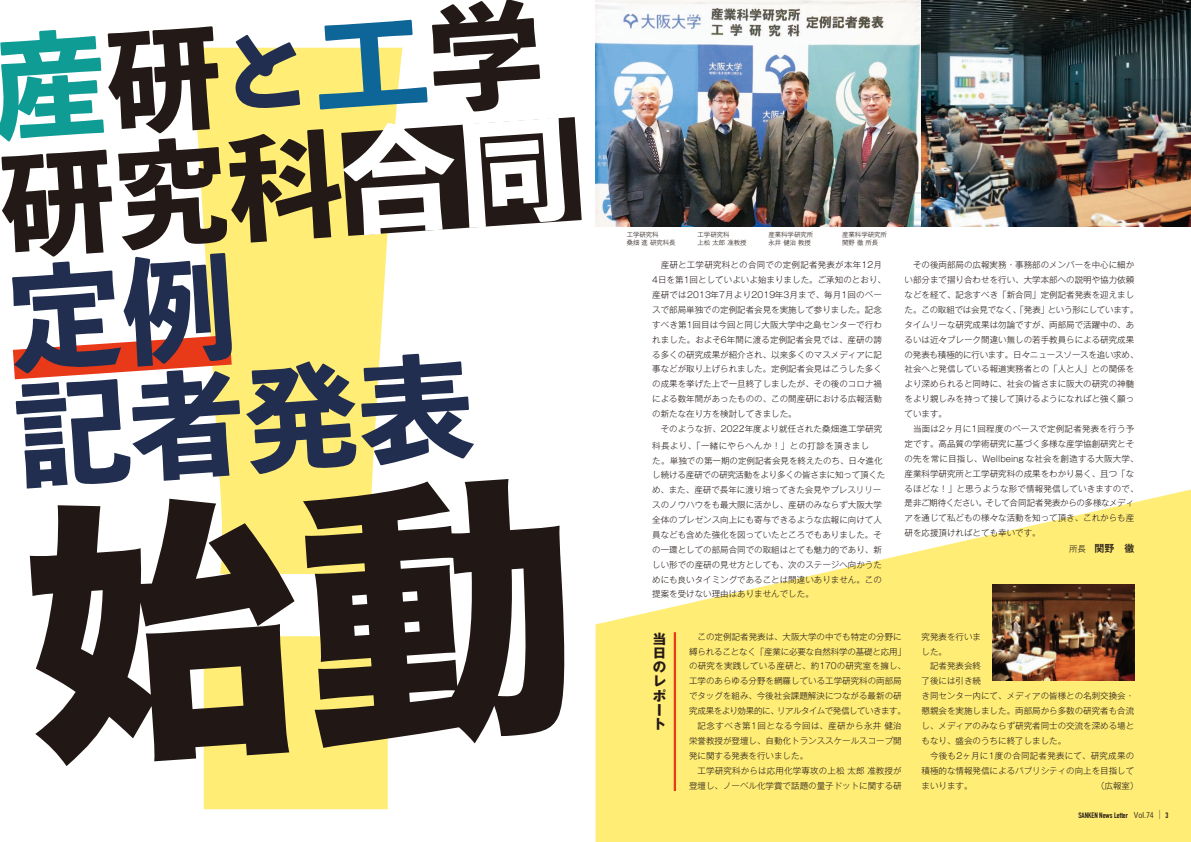
<style>
.page{position:relative;width:1191px;height:842px;background:#fff}
.page>*{position:absolute;margin:0;border:0;box-sizing:border-box;transform-origin:0 0}
.t1{font:800 114.4px/115.7px "Toppan Bunkyu Midashi Gothic Std N";color:#212e50}
.t2{font:700 13.5px/14.1px "Gothic MB101 Pr 6";color:#231916}
.t3{font:500 9.9px "Gothic MB101 Pr 6";color:#231916}
.t4{font:300 8.5px/14.9px "Gothic MB101 Pr 6";color:#231916}
.t5{font:300 8.5px "Gothic MB101 Pr 6";letter-spacing:-.065em;color:#231916}
.t6{font:300 8.5px "Gothic MB101 Pr 6";letter-spacing:-.02em;color:#231916}
.t7{font:300 8.5px "Gothic MB101 Pr 6";letter-spacing:.025em;color:#231916}
.t8{font:300 8.5px "Gothic MB101 Pr 6";letter-spacing:.05em;color:#231916}
.t9{font:700 7.8px "DIN Condensed";color:#231916}
.t10{font:300 6.4px/7.8px "Gothic MB101 Pr 6";color:#231916}
.s1{color:#0f9c94}
.s2{color:#231916}
.s3{font-size:93.6px}
.s4{color:#0d6598}
.s5{color:#fff}
.s6{font-family:"Koz Min Pr 6 N";font-weight:400;font-size:9.5px}
.s7{font-weight:300;font-size:8.5px}
.s8{font-family:"Koburina Go Std W3";font-weight:400}
.s9{font-family:"Koz Min Pr 6 N";font-weight:400;font-size:9.2px}
</style>
<div class="page">
<svg style="left:189px;top:48px;width:213px;height:761px;background:#ffef88"></svg>
<svg style="left:341px;top:117px;width:240px;height:119px;background:#453b34"></svg>
<svg style="left:12px;top:318px;width:250px;height:78px"></svg>
<img style="left:595px;top:0;width:596px;height:227px">
<svg style="left:595px;top:489px;width:596px;height:353px;fill:#ffed76"></svg>
<hr style="left:674px;top:632px;width:2px;height:159px;background:#e83918">
<img style="left:992px;top:584px;width:142px;height:96px">
<svg style="left:189px;top:469px;width:213px;height:300px"></svg>
<h1 class="t1" style="left:-13px;top:27px;width:574px;rotate:-4deg"><span class="s1">産</span><span class="s2">研</span><span class="s3">と</span><span class="s4">工</span><span class="s2">学研究科</span><span class="s5">合同</span>定例<br>記者発表</h1>
<p class="t10" style="left:626px;top:230px;width:50px">工学研究科<br>桑畑 進 研究科長</p>
<p class="t10" style="left:697px;top:230px;width:50px">工学研究科<br>上松 太郎 准教授</p>
<p class="t10" style="left:768px;top:230px;width:46px">産業科学研究所永井 健治 教授</p>
<p class="t10" style="left:842px;top:230px;width:46px">産業科学研究所関野 徹 所長</p>
<p class="t4" style="left:652px;top:257px;width:235px;text-indent:9px">産研と工学研究科との合同での定例記者発表が本年12月<br>4日を第1回としていよいよ始まりました。ご承知のとおり、産研では2013年7月より2019年3月まで、毎月1回のペースで部局単独での定例記者会見を実施して参りました。記念すべき第1回目は今回と同じ大阪大学中之島センターで行われました。およそ6年間に渡る定例記者会見では、産研の誇る多くの研究成果が紹介され、以来多くのマスメディアに記事などが取り上げられました。定例記者会見はこうした多くの成果を挙げた上で一旦終了しましたが、その後のコロナ禍による数年間があったものの、この間産研における広報活動の新たな在り方を検討してきました。</p>
<p class="t4" style="left:652px;top:420px;width:232px;line-height:16.5px;text-indent:9px">そのような折、202<span class="s6">2</span>年度より就任された桑畑進工学研究科長より、「一緒にやらへんか！」との打診を頂きまし</p>
<p class="t4" style="left:652px;top:452px;width:235px">た。単独での第一期の定例記者会見を終えたのち、日々進化し続ける産研での研究活動をより多くの皆さまに知って頂くため、また、産研で長年に渡り培ってきた会見やプレスリリースのノウハウをも最大限に活かし、産研のみならず大阪大学全体のプレゼンス向上にも寄与できるような広報に向けて人員なども含めた強化を図っていたところでもありました。その一環としての部局合同での取組はとても魅力的であり、新しい形での産研の見せ方としても、次のステージへ向かうためにも良いタイミングであることは間違いありません。この提案を受けない理由はありませんでした。</p>
<p class="t4" style="left:904px;top:257px;width:235px;text-indent:9px">その後両部局の広報実務・事務部のメンバーを中心に細かい部分まで摺り合わせを行い、大学本部への説明や協力依頼などを経て、記念すべき「新合同」定例記者発表を迎えました。この取組では会見でなく、「発表」という形にしています。タイムリーな研究成果は勿論ですが、両部局で活躍中の、あるいは近々ブレーク間違い無しの若手教員らによる研究成果の発表も積極的に行います。日々ニュースソースを追い求め、社会へと発信している報道実務者との「人と人」との関係をより深められると同時に、社会の皆さまに阪大の研究の神髄をより親しみを持って接して頂けるようになればと強く願っています。</p>
<p class="t4" style="left:904px;top:421px;width:235px;text-indent:9px">当面は2ヶ月に1回程度のペースで定例記者発表を行う予定です。高品質の学術研究に基づく多様な産学協創研究とその先を常に目指し、Wellbeing な社会を創造する大阪大学、産業科学研究所と工学研究科の成果をわかり易く、且つ「なるほどな！」と思うような形で情報発信していきますので、是非ご期待ください。そして合同記者発表からの多様なメディアを通じて私どもの様々な活動を知って頂き、これからも産研を応援頂ければとても幸いです。</p>
<p class="t3" style="left:1069px;top:540px;width:67px"><span class="s7">所長　</span>関野　徹</p>
<p class="t4" style="left:697px;top:628px;width:206px">この定例記者発表は、大阪大学の中でも特定の分野に</p>
<p class="t6" style="left:689px;top:644px;width:218px">縛られることなく「産業に必要な自然科学の基礎と応用」</p>
<p class="t7" style="left:689px;top:659px;width:218px">の研究を実践している産研と、約170の研究室を擁し、</p>
<p class="t4" style="left:689px;top:673px;width:214px">工学のあらゆる分野を網羅している工学研究科の両部局</p>
<p class="t4" style="left:689px;top:688px;width:214px">でタッグを組み、今後社会課題解決につながる最新の研</p>
<p class="t5" style="left:689px;top:704px;width:218px">究成果をより効果的に、リアルタイムで発信していきます。</p>
<p class="t8" style="left:697px;top:719px;width:206px">記念すべき第1回となる今回は、産研から永井 健治</p>
<p class="t4" style="left:689px;top:732px;width:214px">栄誉教授が登壇し、自動化トランススケールスコープ開</p>
<p class="t4" style="left:689px;top:747px;width:121px">発に関する発表を行いました。</p>
<p class="t4" style="left:697px;top:762px;width:206px">工学研究科からは応用化学専攻の上松 太郎 准教授が</p>
<p class="t4" style="left:689px;top:777px;width:214px">登壇し、ノーベル化学賞で話題の量子ドットに関する研</p>
<h2 class="t2" style="left:653px;top:631px;width:14px">当日のレポート</h2>
<p class="t4" style="left:921px;top:628px;width:61px">究発表を行いました。</p>
<p class="t4" style="left:921px;top:658px;width:214px;text-indent:9px">記者発表会終<br>了後には引き続<br>き同センター内にて、メディアの皆様との名刺交換会・懇親会を実施しました。両部局から多数の研究者も合流し、メディアのみならず研究者同士の交流を深める場ともなり、盛会のうちに終了しました。</p>
<p class="t4" style="left:921px;top:747px;width:214px;text-align:justify;text-indent:9px">今後も2ヶ月に1度の合同記者発表にて、研究成果の積極的な情報発信によるパブリシティの向上を目指してまいります。</p>
<p class="t4" style="left:1096px;top:777px;width:44px">（広報室）</p>
<p class="t9" style="left:1078px;top:810px;width:91px">SANKEN News Letter <span class="s8">Vol.74</span><span class="s9">｜</span>3</p>
</div>
